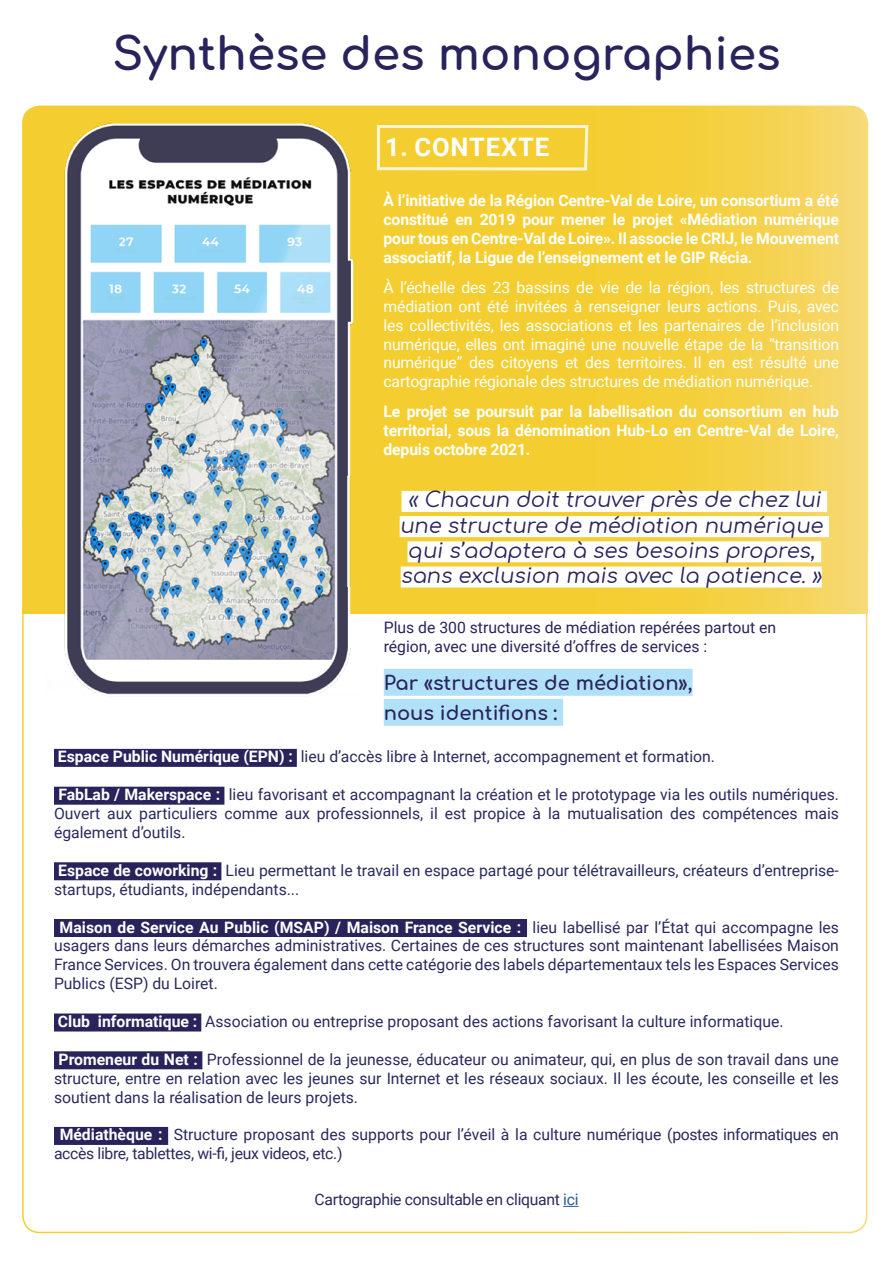
<style>
.page{position:relative;width:893px;height:1263px;background:#fff}
.page>*{position:absolute;margin:0;border:0;box-sizing:border-box;transform-origin:0 0}
.t1{font:700 45px "Comfortaa";color:#29235c}
.t2{font:700 25.5px "Roboto";letter-spacing:.035em;color:#fff}
.t3{font:21px/25.2px "Comfortaa";color:#29235c;text-align:center}
.t4{font:700 19.5px "Comfortaa";color:#29235c}
.t5{font:15.75px/18.9px "Roboto";color:#2a295e;text-align:justify}
.t6{font:700 15.75px/18.9px "Roboto";letter-spacing:-.01em;color:#fff;text-align:justify}
.t7{font:15.75px/18.9px "Roboto";letter-spacing:-.01em;color:#fff;text-align:justify}
.t8{font:15.75px/18.9px "Roboto";color:#29235c}
.t9{font:15.75px "Roboto";letter-spacing:-.02em;color:#2a295e}
.s1{font-weight:700;color:#fff}
.s2{color:#275b9b}
</style>
<div class="page">
<svg style="left:23px;top:106px;width:844px;height:420px;background:#f4d03e"></svg>
<svg style="left:23px;top:526px;width:844px;height:88px;background:#f4d144"></svg>
<div style="left:384px;top:669px;width:309px;height:27px;background:#b1e1f9"></div>
<div style="left:384px;top:699px;width:179px;height:27px;background:#b1e1f9"></div>
<div style="left:402px;top:491px;width:425px;height:21px;background:#fff"></div>
<div style="left:400px;top:516px;width:429px;height:21px;background:#fff"></div>
<div style="left:407px;top:541px;width:414px;height:21px;background:#fff"></div>
<div style="left:401px;top:566px;width:421px;height:21px;background:#fff"></div>
<img style="left:47px;top:115px;width:319px;height:581px">
<div style="left:54px;top:749px;width:243px;height:18px;background:#29235c"></div>
<div style="left:54px;top:787px;width:170px;height:18px;background:#29235c"></div>
<div style="left:54px;top:862px;width:167px;height:18px;background:#29235c"></div>
<div style="left:54px;top:919px;width:473px;height:18px;background:#29235c"></div>
<div style="left:54px;top:1013px;width:147px;height:18px;background:#29235c"></div>
<div style="left:54px;top:1051px;width:148px;height:18px;background:#29235c"></div>
<div style="left:54px;top:1127px;width:114px;height:18px;background:#29235c"></div>
<svg style="left:563px;top:1206px;width:15px;height:1px"></svg>
<svg style="left:375px;top:123px;width:215px;height:49px;background:#f5d347"></svg>
<p class="t1" style="left:112px;top:12px;width:670px">Synthèse des monographies</p>
<p class="t2" style="left:385px;top:129px;width:165px">1. CONTEXTE</p>
<p class="t6" style="left:384px;top:190px;width:457px">À l’initiative de la Région Centre-Val de Loire, un consortium a été constitué en 2019 pour mener le projet «Médiation numérique pour tous en Centre-Val de Loire». Il associe le CRIJ, le Mouvement associatif, la Ligue de l’enseignement et le GIP Récia.</p>
<p class="t7" style="left:384px;top:277px;width:457px">À l’échelle des 23 bassins de vie de la région, les structures de médiation ont été invitées à renseigner leurs actions. Puis, avec les collectivités, les associations et les partenaires de l’inclusion numérique, elles ont imaginé une nouvelle étape de la “transition numérique” des citoyens et des territoires. Il en est résulté une cartographie régionale des structures de médiation numérique.</p>
<p class="t6" style="left:384px;top:402px;width:457px">Le projet se poursuit par la labellisation du consortium en hub territorial, sous la dénomination Hub-Lo en Centre-Val de Loire, depuis octobre 2021.</p>
<p class="t3" style="left:400px;top:484px;width:429px">« Chacun doit trouver près de chez lui une structure de médiation numérique qui s’adaptera à ses besoins propres, sans exclusion mais avec la patience. »</p>
<p class="t8" style="left:384px;top:618px;width:394px">Plus de 300 structures de médiation repérées partout en région, avec une diversité d’offres de services :</p>
<p class="t4" style="left:384px;top:665px;width:310px">Par «structures de médiation»,</p>
<p class="t4" style="left:384px;top:695px;width:175px">nous identifions :</p>
<p class="t5" style="left:58px;top:747px;width:659px"><span class="s1">Espace Public Numérique (EPN) :</span> lieu d’accès libre à Internet, accompagnement et formation.</p>
<p class="t5" style="left:54px;top:784px;width:786px"><span class="s1">FabLab / Makerspace :</span> lieu favorisant et accompagnant la création et le prototypage via les outils numériques.<br>Ouvert aux particuliers comme aux professionnels, il est propice à la mutualisation des compétences mais également d’outils.</p>
<p class="t5" style="left:54px;top:860px;width:786px"><span class="s1">Espace de coworking :</span> Lieu permettant le travail en espace partagé pour télétravailleurs, créateurs d’entreprise&shy;startups, étudiants, indépendants...</p>
<p class="t5" style="left:54px;top:917px;width:786px;text-indent:6px"><span class="s1">Maison de Service Au Public (MSAP) / Maison France Service :</span> lieu labellisé par l’État qui accompagne les usagers dans leurs démarches administratives. Certaines de ces structures sont maintenant labellisées Maison France Services. On trouvera également dans cette catégorie des labels départementaux tels les Espaces Services Publics (ESP) du Loiret.</p>
<p class="t5" style="left:58px;top:1011px;width:727px"><span class="s1">Club informatique :</span> Association ou entreprise proposant des actions favorisant la culture informatique.</p>
<p class="t5" style="left:54px;top:1049px;width:786px"><span class="s1">Promeneur du Net :</span> Professionnel de la jeunesse, éducateur ou animateur, qui, en plus de son travail dans une structure, entre en relation avec les jeunes sur Internet et les réseaux sociaux. Il les écoute, les conseille et les soutient dans la réalisation de leurs projets.</p>
<p class="t5" style="left:54px;top:1125px;width:786px;text-indent:6px"><span class="s1">Médiathèque :</span> Structure proposant des supports pour l’éveil à la culture numérique (postes informatiques en accès libre, tablettes, wi-fi, jeux videos, etc.)</p>
<p class="t9" style="left:314px;top:1188px;width:266px">Cartographie consultable en cliquant <span class="s2">ici</span></p>
</div>
